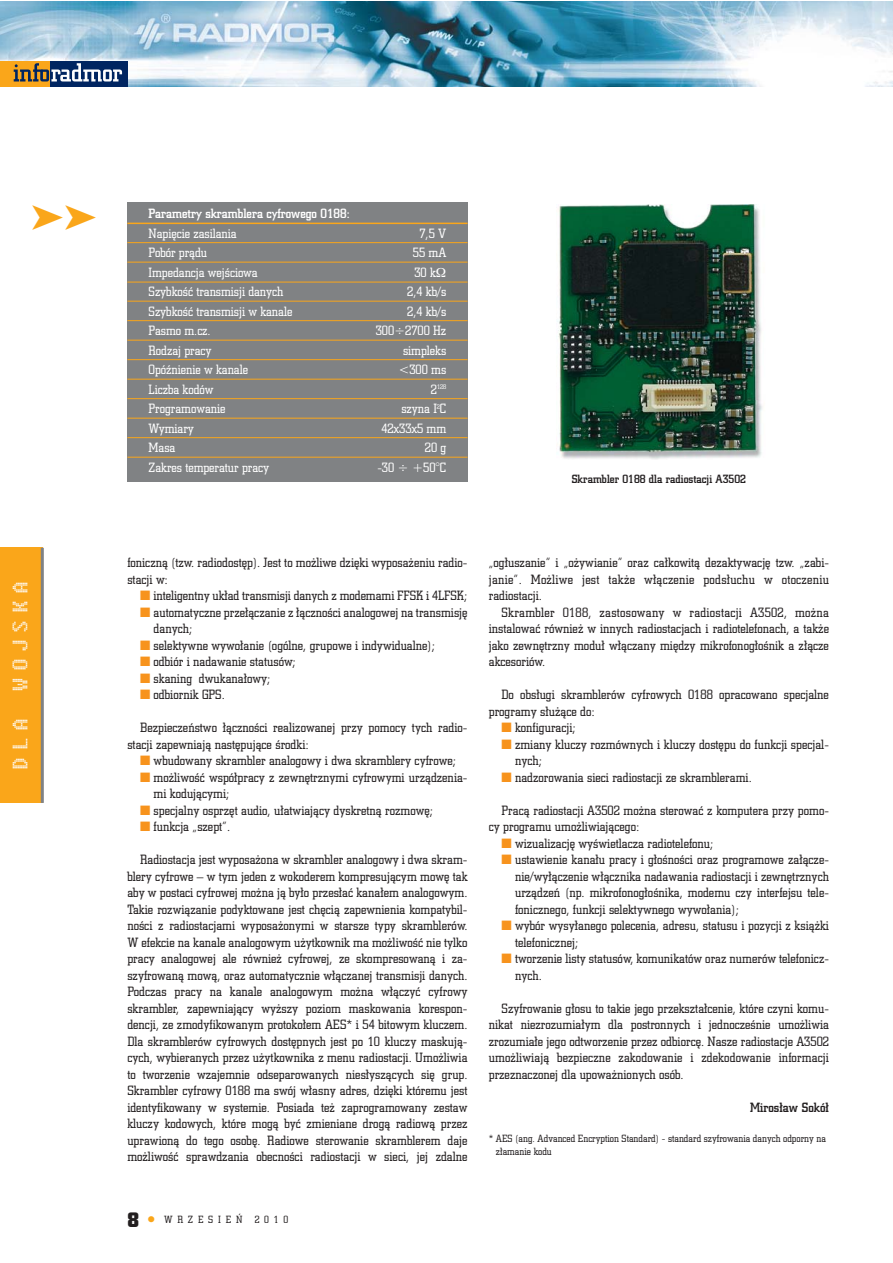
<style>
.page{position:relative;width:893px;height:1263px;background:#fff}
.page>*{position:absolute;margin:0;border:0;box-sizing:border-box;transform-origin:0 0}
.t1{font:18px "EFN Mobile Dual";letter-spacing:.36em;color:#fff}
.t2{font:300 13.5px/16.5px "Square Slabserif 711 PL";color:#231f20}
.t3{font:300 13.5px "Square Slabserif 711 PL";letter-spacing:-.005em;color:#fff}
.t4{font:500 13.5px "Square Slabserif 711 PL";letter-spacing:-.005em;color:#fff}
.t5{font:500 13.5px "Square Slabserif 711 PL";color:#231f20}
.t6{font:500 12px "Square Slabserif 711 PL";color:#231f20}
.t7{font:300 10.5px/13.5px "Square Slabserif 711 PL";color:#231f20}
.t8{font:300 10.5px "Square Slabserif 711 PL";letter-spacing:.46em;color:#231f20}
.t9{font:300 6.75px "Square Slabserif 711 PL";color:#fff}
.s1{font-size:13.5px}
.s2{color:#f7931d}
.s3{font-weight:700;font-size:21px}
.s4{font-weight:700;font-size:21px;color:#faa61a}
</style>
<div class="page">
<img style="left:0;top:1px;width:893px;height:85px">
<div style="left:0;top:61px;width:127px;height:25px;background:#faa61a"></div>
<div style="left:7px;top:61px;width:120px;height:25px;background:#002561"></div>
<div style="left:7px;top:61px;width:43px;height:25px;background:#faa61a"></div>
<svg style="left:14px;top:63px;width:108px;height:18px"></svg>
<div style="left:0;top:548px;width:42px;height:255px;background:#faa61a"></div>
<hr style="left:41px;top:548px;width:3px;height:255px;background:#808284">
<div style="left:127px;top:202px;width:341px;height:279px;background:#808284"></div>
<hr style="left:127px;top:223px;width:341px;height:1px;background:#faa61a">
<hr style="left:127px;top:242px;width:341px;height:1px;background:#faa61a">
<hr style="left:127px;top:262px;width:341px;height:1px;background:#faa61a">
<hr style="left:127px;top:282px;width:341px;height:1px;background:#faa61a">
<hr style="left:127px;top:301px;width:341px;height:1px;background:#faa61a">
<hr style="left:127px;top:320px;width:341px;height:1px;background:#faa61a">
<hr style="left:127px;top:340px;width:341px;height:1px;background:#faa61a">
<hr style="left:127px;top:359px;width:341px;height:1px;background:#faa61a">
<hr style="left:127px;top:379px;width:341px;height:1px;background:#faa61a">
<hr style="left:127px;top:398px;width:341px;height:1px;background:#faa61a">
<hr style="left:127px;top:418px;width:341px;height:1px;background:#faa61a">
<hr style="left:127px;top:437px;width:341px;height:1px;background:#faa61a">
<hr style="left:127px;top:457px;width:341px;height:1px;background:#faa61a">
<img style="left:557px;top:204px;width:205px;height:255px">
<h1 class="t1" style="left:13px;top:691px;width:111px;rotate:-90deg">WOJSKA</h1>
<h1 class="t1" style="left:13px;top:769px;width:53px;rotate:-90deg">DLA</h1>
<p class="t4" style="left:149px;top:209px;width:203px">Parametry skramblera cyfrowego 0188:</p>
<p class="t3" style="left:149px;top:229px;width:90px">Napi´cie zasilania</p>
<p class="t3" style="left:420px;top:229px;width:28px">7,5 V</p>
<p class="t3" style="left:149px;top:248px;width:60px">Pobór pràdu</p>
<p class="t3" style="left:413px;top:248px;width:35px">55 mA</p>
<p class="t3" style="left:149px;top:268px;width:111px">Impedancja wejÊciowa</p>
<p class="t3" style="left:415px;top:268px;width:23px">30 k</p>
<p class="t3" style="left:149px;top:287px;width:136px">SzybkoÊç transmisji danych</p>
<p class="t3" style="left:407px;top:287px;width:40px">2,4 kb/s</p>
<p class="t3" style="left:149px;top:307px;width:145px">SzybkoÊç transmisji w kanale</p>
<p class="t3" style="left:407px;top:307px;width:40px">2,4 kb/s</p>
<p class="t3" style="left:149px;top:326px;width:64px">Pasmo m.cz.</p>
<p class="t3" style="left:376px;top:326px;width:72px">300÷2700 Hz</p>
<p class="t3" style="left:149px;top:346px;width:64px">Rodzaj pracy</p>
<p class="t3" style="left:403px;top:346px;width:45px">simpleks</p>
<p class="t3" style="left:149px;top:365px;width:101px">Opóênienie w kanale</p>
<p class="t3" style="left:398px;top:365px;width:49px">&lt;300 ms</p>
<p class="t3" style="left:149px;top:385px;width:66px">Liczba kodów</p>
<p class="t9" style="left:431px;top:385px;width:17px"><span class="s1">2</span>128</p>
<p class="t3" style="left:149px;top:404px;width:78px">Programowanie</p>
<p class="t3" style="left:401px;top:404px;width:46px">szyna I<sup>2</sup>C</p>
<p class="t3" style="left:149px;top:424px;width:47px">Wymiary</p>
<p class="t3" style="left:381px;top:424px;width:66px">42x33x5 mm</p>
<p class="t3" style="left:149px;top:443px;width:28px">Masa</p>
<p class="t3" style="left:425px;top:443px;width:23px">20 g</p>
<p class="t3" style="left:149px;top:463px;width:122px">Zakres temperatur pracy</p>
<p class="t3" style="left:377px;top:463px;width:70px">-30 ÷ +50°C</p>
<p class="t6" style="left:572px;top:475px;width:176px">Skrambler 0188 dla radiostacji A3502</p>
<p class="t2" style="left:127px;top:555px;width:342px">fonicznà (tzw. radiodost´p). Jest to mo˝liwe dzi´ki wyposa˝eniu radio&shy;stacji w:</p>
<p class="t2" style="left:140px;top:588px;width:329px"><span class="s2">■</span> inteligentny uk∏ad transmisji danych z modemami FFSK i 4LFSK;</p>
<p class="t2" style="left:154px;top:605px;width:315px;text-indent:-13px"><span class="s2">■</span> automatyczne prze∏àczanie z ∏àcznoÊci analogowej na transmisj´ danych;</p>
<p class="t2" style="left:140px;top:638px;width:297px"><span class="s2">■</span> selektywne wywo∏anie (ogólne, grupowe i indywidualne);</p>
<p class="t2" style="left:140px;top:654px;width:157px"><span class="s2">■</span> odbiór i nadawanie statusów;</p>
<p class="t2" style="left:140px;top:671px;width:132px"><span class="s2">■</span> skaning dwukana∏owy;</p>
<p class="t2" style="left:140px;top:687px;width:86px"><span class="s2">■</span> odbiornik GPS.</p>
<p class="t2" style="left:127px;top:720px;width:342px;text-indent:13px">Bezpieczeƒstwo ∏àcznoÊci realizowanej przy pomocy tych radio&shy;stacji zapewniajà nast´pujàce Êrodki:</p>
<p class="t2" style="left:140px;top:753px;width:318px"><span class="s2">■</span> wbudowany skrambler analogowy i dwa skramblery cyfrowe;</p>
<p class="t2" style="left:154px;top:770px;width:315px;text-indent:-13px"><span class="s2">■</span> mo˝liwoÊç wspó∏pracy z zewn´trznymi cyfrowymi urzàdzenia&shy;mi kodujàcymi;</p>
<p class="t2" style="left:140px;top:803px;width:295px"><span class="s2">■</span> specjalny osprz´t audio, u∏atwiajàcy dyskretnà rozmow´;</p>
<p class="t2" style="left:140px;top:819px;width:92px"><span class="s2">■</span> funkcja „szept”.</p>
<p class="t2" style="left:127px;top:852px;width:342px;text-align:justify;text-indent:13px">Radiostacja jest wyposa˝ona w skrambler analogowy i dwa skram&shy;blery cyfrowe – w tym jeden z wokoderem kompresujàcym mow´ tak aby w postaci cyfrowej mo˝na jà by∏o przes∏aç kana∏em analogowym.<br>Takie rozwiàzanie podyktowane jest ch´cià zapewnienia kompatybil&shy;noÊci z radiostacjami wyposa˝onymi w starsze typy skramblerów.<br>W efekcie na kanale analogowym u˝ytkownik ma mo˝liwoÊç nie tylko pracy analogowej ale równie˝ cyfrowej, ze skompresowanà i za&shy;szyfrowanà mowà, oraz automatycznie w∏àczanej transmisji danych.<br>Podczas pracy na kanale analogowym mo˝na w∏àczyç cyfrowy skrambler, zapewniajàcy wy˝szy poziom maskowania korespon&shy;dencji, ze zmodyfikowanym protoko∏em AES* i 54 bitowym kluczem.<br>Dla skramblerów cyfrowych dost´pnych jest po 10 kluczy maskujà&shy;cych, wybieranych przez u˝ytkownika z menu radiostacji. Umo˝liwia to tworzenie wzajemnie odseparowanych nies∏yszàcych si´ grup.<br>Skrambler cyfrowy 0188 ma swój w∏asny adres, dzi´ki któremu jest identyfikowany w systemie. Posiada te˝ zaprogramowany zestaw kluczy kodowych, które mogà byç zmieniane drogà radiowà przez uprawionà do tego osob´. Radiowe sterowanie skramblerem daje mo˝liwoÊç sprawdzania obecnoÊci radiostacji w sieci, jej zdalne</p>
<p class="t8" style="left:127px;top:1216px;width:162px"><span class="s3">8</span><span class="s4">•</span> WRZESIE¡ 2010</p>
<p class="t2" style="left:489px;top:555px;width:342px;text-align:justify">„og∏uszanie” i „o˝ywianie” oraz ca∏kowità dezaktywacj´ tzw. „zabi&shy;janie”. Mo˝liwe jest tak˝e w∏àczenie pods∏uchu w otoczeniu radiostacji.</p>
<p class="t2" style="left:489px;top:605px;width:342px;text-align:justify;text-indent:13px">Skrambler 0188, zastosowany w radiostacji A3502, mo˝na instalowaç równie˝ w innych radiostacjach i radiotelefonach, a tak˝e jako zewn´trzny modu∏ w∏àczany mi´dzy mikrofonog∏oÊnik a z∏àcze akcesoriów.</p>
<p class="t2" style="left:489px;top:687px;width:342px;text-indent:13px">Do obs∏ugi skramblerów cyfrowych 0188 opracowano specjalne programy s∏u˝àce do:</p>
<p class="t2" style="left:502px;top:720px;width:76px"><span class="s2">■</span> konfiguracji;</p>
<p class="t2" style="left:515px;top:737px;width:315px;text-indent:-13px"><span class="s2">■</span> zmiany kluczy rozmównych i kluczy dost´pu do funkcji specjal&shy;nych;</p>
<p class="t2" style="left:502px;top:770px;width:252px"><span class="s2">■</span> nadzorowania sieci radiostacji ze skramblerami.</p>
<p class="t2" style="left:489px;top:803px;width:342px;text-indent:13px">Pracà radiostacji A3502 mo˝na sterowaç z komputera przy pomo&shy;cy programu umo˝liwiajàcego:</p>
<p class="t2" style="left:502px;top:836px;width:214px"><span class="s2">■</span> wizualizacj´ wyÊwietlacza radiotelefonu;</p>
<p class="t2" style="left:515px;top:852px;width:315px;text-align:justify;text-indent:-13px"><span class="s2">■</span> ustawienie kana∏u pracy i g∏oÊnoÊci oraz programowe za∏àcze&shy;nie/wy∏àczenie w∏àcznika nadawania radiostacji i zewn´trznych urzàdzeƒ (np. mikrofonog∏oÊnika, modemu czy interfejsu tele&shy;fonicznego, funkcji selektywnego wywo∏ania);</p>
<p class="t2" style="left:515px;top:918px;width:315px;text-indent:-13px"><span class="s2">■</span> wybór wysy∏anego polecenia, adresu, statusu i pozycji z ksià˝ki telefonicznej;</p>
<p class="t2" style="left:515px;top:951px;width:315px;text-indent:-13px"><span class="s2">■</span> tworzenie listy statusów, komunikatów oraz numerów telefonicz&shy;nych.</p>
<p class="t2" style="left:489px;top:1001px;width:342px;text-align:justify;text-indent:13px">Szyfrowanie g∏osu to takie jego przekszta∏cenie, które czyni komu&shy;nikat niezrozumia∏ym dla postronnych i jednoczeÊnie umo˝liwia zrozumia∏e jego odtworzenie przez odbiorc´. Nasze radiostacje A3502 umo˝liwiajà bezpieczne zakodowanie i zdekodowanie informacji przeznaczonej dla upowa˝nionych osób.</p>
<p class="t5" style="left:750px;top:1102px;width:80px">Miros∏aw Sokó∏</p>
<p class="t7" style="left:496px;top:1132px;width:332px;text-indent:-7px">* AES (ang. Advanced Encryption Standard) - standard szyfrowania danych odporny na z∏amanie kodu</p>
</div>
